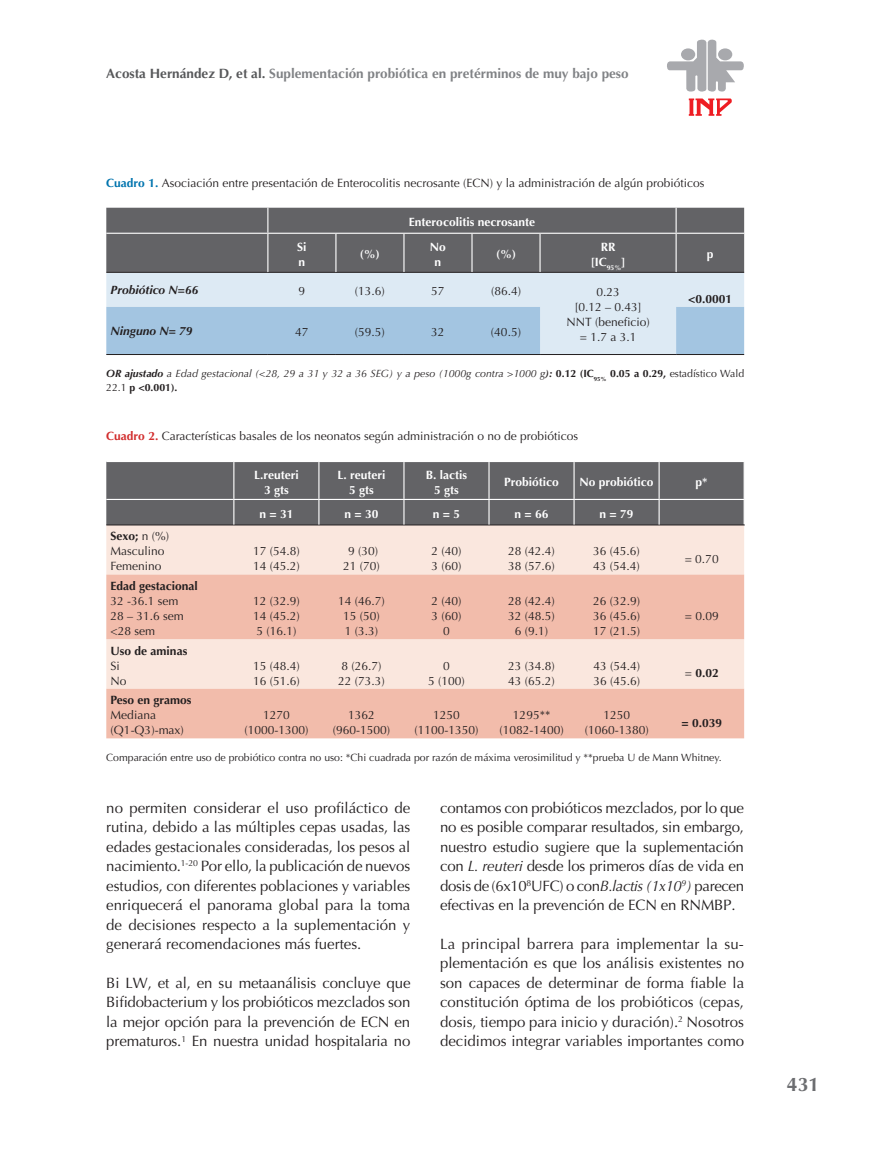
<style>
.page{position:relative;width:893px;height:1149px;background:#fff}
.page>*{position:absolute;margin:0;border:0;box-sizing:border-box;transform-origin:0 0}
.t1{font:700 19.5px "Optima";color:#6c6d70}
.t2{font:15px/19.5px "Optima";letter-spacing:-.005em;color:#231f20;text-align:justify}
.t3{font:700 13.5px "Optima";color:#808285}
.t4{font:12px/15px "Optima";color:#231f20}
.t5{font:700 12px/15px "Optima";color:#fff;text-align:center}
.t6{font:700 12px "Optima";color:#231f20}
.t7{font:italic 700 12px "Optima";color:#231f20}
.t8{font:italic 10.5px/13.5px "Optima";color:#231f20}
.t9{font:10.5px "Optima";color:#231f20}
.s1{color:#57585a}
.s2{font-weight:700;color:#0074ae}
.s3{font-weight:700}
.s4{font-weight:700;font-style:normal}
.s5{font-style:normal}
.s6{font-weight:700;color:#d22e2e}
.s7{font-weight:400}
.s8{font-style:italic}
</style>
<div class="page">
<svg style="left:689px;top:98px;width:43px;height:18px"></svg>
<svg style="left:667px;top:39px;width:77px;height:53px"></svg>
<div style="left:718px;top:48px;width:14px;height:12px;background:#a8a9ad;border-radius:50%"></div>
<div style="left:106px;top:273px;width:638px;height:34px;background:#ddeaf4"></div>
<svg style="left:106px;top:307px;width:638px;height:47px;background:#afcce5"></svg>
<hr style="left:106px;top:272px;width:162px;height:1px;background:#231f20">
<hr style="left:268px;top:272px;width:68px;height:1px;background:#231f20">
<hr style="left:336px;top:272px;width:68px;height:1px;background:#231f20">
<hr style="left:404px;top:272px;width:68px;height:1px;background:#231f20">
<hr style="left:472px;top:272px;width:68px;height:1px;background:#231f20">
<hr style="left:540px;top:272px;width:136px;height:1px;background:#231f20">
<hr style="left:676px;top:272px;width:68px;height:1px;background:#231f20">
<hr style="left:106px;top:354px;width:162px;height:1px;background:#231f20">
<hr style="left:268px;top:354px;width:68px;height:1px;background:#231f20">
<hr style="left:336px;top:354px;width:68px;height:1px;background:#231f20">
<hr style="left:404px;top:354px;width:68px;height:1px;background:#231f20">
<hr style="left:472px;top:354px;width:68px;height:1px;background:#231f20">
<hr style="left:540px;top:354px;width:136px;height:1px;background:#231f20">
<hr style="left:676px;top:354px;width:68px;height:1px;background:#231f20">
<div style="left:106px;top:208px;width:638px;height:64px;background:#636366"></div>
<hr style="left:106px;top:232px;width:162px;height:2px;background:#fff">
<hr style="left:268px;top:232px;width:68px;height:2px;background:#fff">
<hr style="left:267px;top:234px;width:1px;height:38px;background:#fff">
<hr style="left:336px;top:232px;width:68px;height:2px;background:#fff">
<hr style="left:335px;top:234px;width:1px;height:38px;background:#fff">
<hr style="left:404px;top:232px;width:68px;height:2px;background:#fff">
<hr style="left:403px;top:234px;width:1px;height:38px;background:#fff">
<hr style="left:472px;top:232px;width:68px;height:2px;background:#fff">
<hr style="left:471px;top:234px;width:2px;height:38px;background:#fff">
<hr style="left:540px;top:232px;width:136px;height:2px;background:#fff">
<hr style="left:539px;top:234px;width:2px;height:38px;background:#fff">
<hr style="left:676px;top:232px;width:68px;height:2px;background:#fff">
<hr style="left:676px;top:234px;width:1px;height:38px;background:#fff">
<div style="left:106px;top:525px;width:638px;height:49px;background:#fae7de"></div>
<svg style="left:106px;top:574px;width:638px;height:164px;background:#f4c9ba"></svg>
<svg style="left:106px;top:461px;width:639px;height:64px;background:#68686b"></svg>
<hr style="left:489px;top:498px;width:85px;height:2px;background:#fff">
<hr style="left:488px;top:500px;width:2px;height:24px;background:#fff">
<hr style="left:574px;top:498px;width:85px;height:2px;background:#fff">
<hr style="left:573px;top:500px;width:2px;height:24px;background:#fff">
<hr style="left:659px;top:498px;width:86px;height:2px;background:#fff">
<hr style="left:658px;top:500px;width:2px;height:24px;background:#fff">
<p class="t3" style="left:106px;top:66px;width:524px"><span class="s1">Acosta Hernández D, et al.</span> Suplementación probiótica en pretérminos de muy bajo peso</p>
<p class="t4" style="left:106px;top:175px;width:600px"><span class="s2">Cuadro 1.</span> Asociación entre presentación de Enterocolitis necrosante (ECN) y la administración de algún probióticos</p>
<p class="t5" style="left:409px;top:214px;width:128px">Enterocolitis necrosante</p>
<p class="t5" style="left:297px;top:239px;width:11px;text-align:left">Si n</p>
<p class="t5" style="left:360px;top:247px;width:21px">(%)</p>
<p class="t5" style="left:430px;top:239px;width:18px">No n</p>
<p class="t5" style="left:496px;top:247px;width:21px">(%)</p>
<p class="t5" style="left:591px;top:239px;width:36px">RR [IC<sub>95%</sub>]</p>
<p class="t5" style="left:707px;top:247px;width:8px">p</p>
<p class="t7" style="left:111px;top:283px;width:89px">Probiótico N=66</p>
<p class="t4" style="left:299px;top:284px;width:8px">9</p>
<p class="t4" style="left:355px;top:284px;width:32px">(13.6)</p>
<p class="t4" style="left:431px;top:284px;width:15px">57</p>
<p class="t4" style="left:491px;top:284px;width:32px">(86.4)</p>
<p class="t4" style="left:566px;top:285px;width:85px;text-align:center">0.23<br>[0.12 – 0.43]<br>NNT (beneficio) = 1.7 a 3.1</p>
<p class="t6" style="left:688px;top:291px;width:45px">&lt;0.0001</p>
<p class="t7" style="left:111px;top:324px;width:84px">Ninguno N= 79</p>
<p class="t4" style="left:295px;top:325px;width:15px">47</p>
<p class="t4" style="left:355px;top:325px;width:32px">(59.5)</p>
<p class="t4" style="left:431px;top:325px;width:15px">32</p>
<p class="t4" style="left:491px;top:325px;width:32px">(40.5)</p>
<p class="t8" style="left:106px;top:367px;width:639px"><span class="s3">OR ajustado</span> a Edad gestacional (&lt;28, 29 a 31 y 32 a 36 SEG) y a peso (1000g contra &gt;1000 g<span class="s3">):</span> <span class="s4">0.12 (IC</span><sub>95%</sub> <span class="s4">0.05 a 0.29,</span> <span class="s5">estadístico Wald<br>22.1</span> <span class="s4">p &lt;0.001).</span></p>
<p class="t4" style="left:106px;top:428px;width:473px"><span class="s6">Cuadro 2.</span> Características basales de los neonatos según administración o no de probióticos</p>
<p class="t5" style="left:254px;top:467px;width:46px">L.reuteri<br>3 gts</p>
<p class="t5" style="left:337px;top:467px;width:50px">L. reuteri<br>5 gts</p>
<p class="t5" style="left:426px;top:467px;width:43px">B. lactis<br>5 gts</p>
<p class="t5" style="left:504px;top:474px;width:56px">Probiótico</p>
<p class="t5" style="left:580px;top:474px;width:76px">No probiótico</p>
<p class="t5" style="left:696px;top:474px;width:13px">p*</p>
<p class="t5" style="left:259px;top:506px;width:35px">n = 31</p>
<p class="t5" style="left:344px;top:506px;width:35px">n = 30</p>
<p class="t5" style="left:433px;top:506px;width:29px">n = 5</p>
<p class="t5" style="left:515px;top:506px;width:35px">n = 66</p>
<p class="t5" style="left:600px;top:506px;width:35px">n = 79</p>
<p class="t4" style="left:111px;top:528px;width:60px"><span class="s3">Sexo;</span> n (%)<br>Masculino<br>Femenino</p>
<p class="t4" style="left:253px;top:543px;width:48px">17 (54.8)<br>14 (45.2)</p>
<p class="t4" style="left:343px;top:543px;width:38px;text-align:center">9 (30)<br>21 (70)</p>
<p class="t4" style="left:431px;top:543px;width:32px">2 (40)<br>3 (60)</p>
<p class="t4" style="left:508px;top:543px;width:48px">28 (42.4)<br>38 (57.6)</p>
<p class="t4" style="left:593px;top:543px;width:48px">36 (45.6)<br>43 (54.4)</p>
<p class="t4" style="left:685px;top:551px;width:35px">= 0.70</p>
<p class="t6" style="left:111px;top:578px;width:89px">Edad gestacional</p>
<p class="t4" style="left:111px;top:593px;width:75px">32 -36.1 sem<br>28 – 31.6 sem &lt;28 sem</p>
<p class="t4" style="left:253px;top:593px;width:48px;text-align:justify">12 (32.9)<br>14 (45.2)<br>5 (16.1)</p>
<p class="t4" style="left:338px;top:593px;width:48px;text-align:center">14 (46.7)<br>15 (50)<br>1 (3.3)</p>
<p class="t4" style="left:432px;top:593px;width:32px;text-align:center">2 (40)<br>3 (60)<br>0</p>
<p class="t4" style="left:508px;top:593px;width:48px;text-align:center">28 (42.4)<br>32 (48.5)<br>6 (9.1)</p>
<p class="t4" style="left:593px;top:593px;width:48px;text-align:justify">26 (32.9)<br>36 (45.6)<br>17 (21.5)</p>
<p class="t4" style="left:685px;top:608px;width:35px">= 0.09</p>
<p class="t6" style="left:111px;top:643px;width:78px">Uso de aminas</p>
<p class="t4" style="left:111px;top:658px;width:18px">Si<br>No</p>
<p class="t4" style="left:253px;top:658px;width:48px">15 (48.4)<br>16 (51.6)</p>
<p class="t4" style="left:338px;top:658px;width:48px">8 (26.7)<br>22 (73.3)</p>
<p class="t4" style="left:428px;top:658px;width:38px;text-align:center">0<br>5 (100)</p>
<p class="t4" style="left:508px;top:658px;width:48px">23 (34.8)<br>43 (65.2)</p>
<p class="t4" style="left:593px;top:658px;width:48px">43 (54.4)<br>36 (45.6)</p>
<p class="t6" style="left:685px;top:665px;width:35px"><span class="s7">=</span> 0.02</p>
<p class="t6" style="left:111px;top:692px;width:82px">Peso en gramos</p>
<p class="t4" style="left:111px;top:707px;width:75px">Mediana (Q1-Q3)-max)</p>
<p class="t4" style="left:244px;top:707px;width:66px;text-align:center">1270 (1000-1300)</p>
<p class="t4" style="left:333px;top:707px;width:59px;text-align:center">1362 (960-1500)</p>
<p class="t4" style="left:415px;top:707px;width:66px;text-align:center">1250 (1100-1350)</p>
<p class="t4" style="left:500px;top:707px;width:66px;text-align:center">1295** (1082-1400)</p>
<p class="t4" style="left:585px;top:707px;width:66px;text-align:center">1250 (1060-1380)</p>
<p class="t6" style="left:681px;top:715px;width:42px">= 0.039</p>
<p class="t9" style="left:106px;top:751px;width:617px">Comparación entre uso de probiótico contra no uso: *Chi cuadrada por razón de máxima verosimilitud y **prueba U de Mann Whitney.</p>
<p class="t2" style="left:106px;top:797px;width:306px">no permiten considerar el uso profiláctico de rutina, debido a las múltiples cepas usadas, las edades gestacionales consideradas, los pesos al nacimiento.<sup>1-20</sup> Por ello, la publicación de nuevos estudios, con diferentes poblaciones y variables enriquecerá el panorama global para la toma de decisiones respecto a la suplementación y generará recomendaciones más fuertes.</p>
<p class="t2" style="left:106px;top:972px;width:306px">Bi LW, et al, en su metaanálisis concluye que Bifidobacterium y los probióticos mezclados son la mejor opción para la prevención de ECN en prematuros.<sup>1</sup> En nuestra unidad hospitalaria no</p>
<p class="t2" style="left:440px;top:797px;width:306px">contamos con probióticos mezclados, por lo que no es posible comparar resultados, sin embargo, nuestro estudio sugiere que la suplementación con <span class="s8">L. reuteri</span> desde los primeros días de vida en dosis de (6x10<sup>8</sup>UFC) o con<span class="s8">B.lactis (1x10</span><sup>9</sup><span class="s8">)</span> parecen efectivas en la prevención de ECN en RNMBP.</p>
<p class="t2" style="left:440px;top:933px;width:306px">La principal barrera para implementar la su&shy;plementación es que los análisis existentes no son capaces de determinar de forma fiable la constitución óptima de los probióticos (cepas, dosis, tiempo para inicio y duración).<sup>2</sup> Nosotros decidimos integrar variables importantes como</p>
<h1 class="t1" style="left:787px;top:1072px;width:34px">431</h1>
</div>
